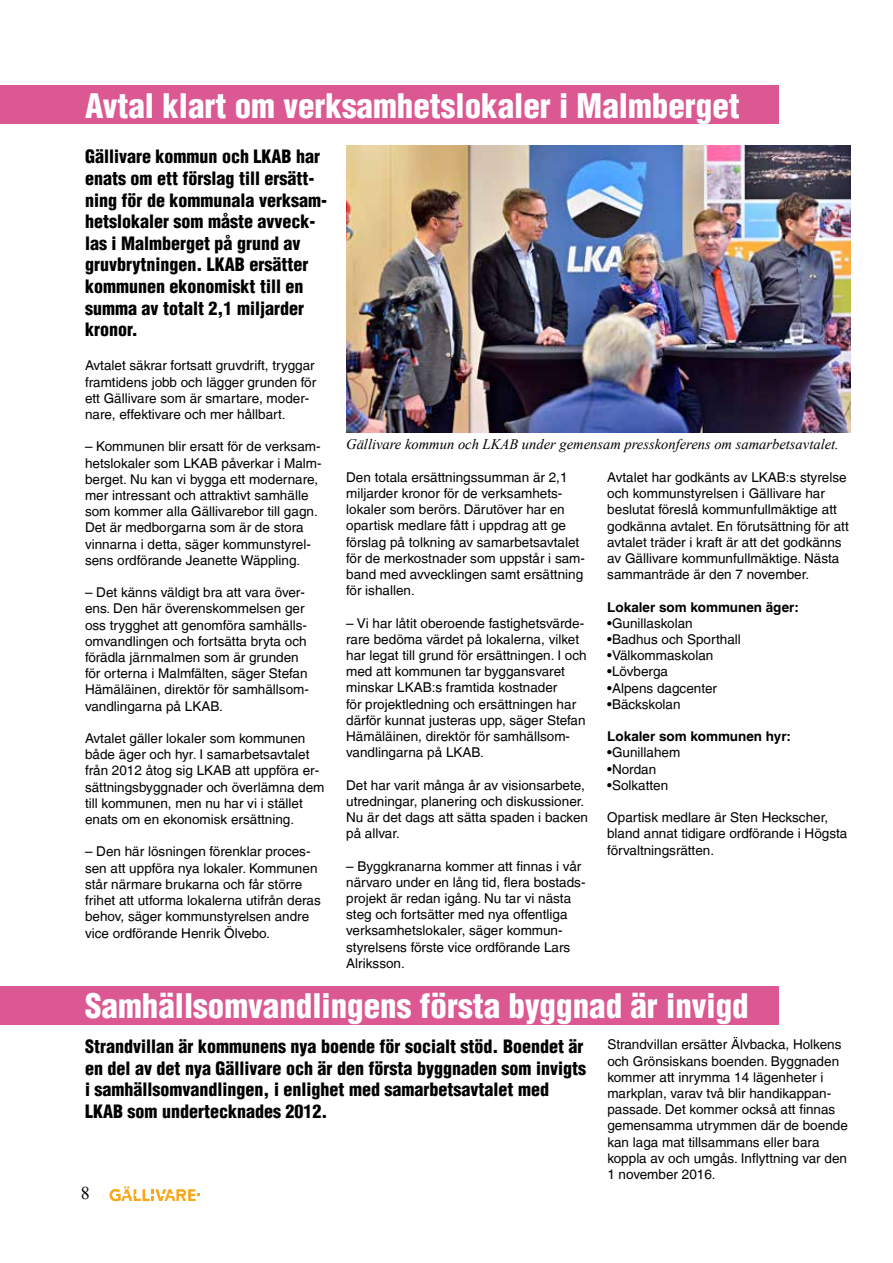
<style>
.page{position:relative;width:893px;height:1263px;background:#fff}
.page>*{position:absolute;margin:0;border:0;box-sizing:border-box;transform-origin:0 0}
.t1{font:900 condensed 33px "Helvetica LT";color:#fff}
.t2{font:900 condensed 18px/21.6px "Helvetica LT";color:#000}
.t3{font:18px "Times New Roman";color:#000}
.t4{font:italic 14.55px "Times New Roman";color:#000}
.t5{font:13.5px/16.2px "Helvetica LT";color:#000}
.t6{font:700 13.5px "Helvetica LT";color:#000}
</style>
<div class="page">
<div style="left:0;top:85px;width:778px;height:38px;background:#db5893"></div>
<svg style="left:109px;top:1186px;width:91px;height:15px"></svg>
<img style="left:346px;top:146px;width:504px;height:287px">
<div style="left:0;top:986px;width:778px;height:39px;background:#db5893"></div>
<h1 class="t1" style="left:85px;top:85px;width:656px">Avtal klart om verksamhetslokaler i Malmberget</h1>
<p class="t2" style="left:85px;top:146px;width:243px">Gällivare kommun och LKAB har enats om ett förslag till ersätt&shy;ning för de kommunala verksam&shy;hetslokaler som måste avveck&shy;las i Malmberget på grund av gruvbrytningen. LKAB ersätter kommunen ekonomiskt till en summa av totalt 2,1 miljarder kronor.</p>
<p class="t5" style="left:85px;top:358px;width:233px">Avtalet säkrar fortsatt gruvdrift, tryggar framtidens jobb och lägger grunden för ett Gällivare som är smartare, moder&shy;nare, effektivare och mer hållbart.</p>
<p class="t5" style="left:85px;top:439px;width:238px">– Kommunen blir ersatt för de verksam&shy;hetslokaler som LKAB påverkar i Malm&shy;berget. Nu kan vi bygga ett modernare, mer intressant och attraktivt samhälle som kommer alla Gällivarebor till gagn.<br>Det är medborgarna som är de stora vinnarna i detta, säger kommunstyrel&shy;sens ordförande Jeanette Wäppling.</p>
<p class="t5" style="left:85px;top:584px;width:225px">– Det känns väldigt bra att vara över&shy;ens. Den här överenskommelsen ger oss trygghet att genomföra samhälls&shy;omvandlingen och fortsätta bryta och förädla järnmalmen som är grunden för orterna i Malmfälten, säger Stefan Hämäläinen, direktör för samhällsom&shy;vandlingarna på LKAB.</p>
<p class="t5" style="left:85px;top:730px;width:241px">Avtalet gäller lokaler som kommunen både äger och hyr. I samarbetsavtalet från 2012 åtog sig LKAB att uppföra er&shy;sättningsbyggnader och överlämna dem till kommunen, men nu har vi i stället enats om en ekonomisk ersättning.</p>
<p class="t5" style="left:85px;top:844px;width:237px">– Den här lösningen förenklar proces&shy;sen att uppföra nya lokaler. Kommunen står närmare brukarna och får större frihet att utforma lokalerna utifrån deras behov, säger kommunstyrelsen andre vice ordförande Henrik Ölvebo.</p>
<p class="t4" style="left:346px;top:434px;width:494px">Gällivare kommun och LKAB under gemensam presskonferens om samarbetsavtalet.</p>
<p class="t5" style="left:346px;top:469px;width:240px">Den totala ersättningssumman är 2,1 miljarder kronor för de verksamhets&shy;lokaler som berörs. Därutöver har en opartisk medlare fått i uppdrag att ge förslag på tolkning av samarbetsavtalet för de merkostnader som uppstår i sam&shy;band med avvecklingen samt ersättning för ishallen.</p>
<p class="t5" style="left:346px;top:615px;width:242px">– Vi har låtit oberoende fastighetsvärde&shy;rare bedöma värdet på lokalerna, vilket har legat till grund för ersättningen. I och med att kommunen tar byggansvaret minskar LKAB:s framtida kostnader<br>för projektledning och ersättningen har därför kunnat justeras upp, säger Stefan Hämäläinen, direktör för samhällsom&shy;vandlingarna på LKAB.</p>
<p class="t5" style="left:346px;top:777px;width:243px">Det har varit många år av visionsarbete, utredningar, planering och diskussioner.<br>Nu är det dags att sätta spaden i backen på allvar.</p>
<p class="t5" style="left:346px;top:858px;width:241px">– Byggkranarna kommer att finnas i vår närvaro under en lång tid, flera bostads&shy;projekt är redan igång. Nu tar vi nästa steg och fortsätter med nya offentliga verksamhetslokaler, säger kommun&shy;styrelsens förste vice ordförande Lars Alriksson.</p>
<p class="t5" style="left:607px;top:469px;width:243px">Avtalet har godkänts av LKAB:s styrelse och kommunstyrelsen i Gällivare har beslutat föreslå kommunfullmäktige att godkänna avtalet. En förutsättning för att avtalet träder i kraft är att det godkänns av Gällivare kommunfullmäktige. Nästa sammanträde är den 7 november.</p>
<p class="t6" style="left:607px;top:599px;width:193px">Lokaler som kommunen äger:</p>
<p class="t5" style="left:607px;top:615px;width:87px">•Gunillaskolan</p>
<p class="t5" style="left:607px;top:631px;width:135px">•Badhus och Sporthall</p>
<p class="t5" style="left:607px;top:647px;width:108px">•Välkommaskolan</p>
<p class="t5" style="left:607px;top:663px;width:62px">•Lövberga</p>
<p class="t5" style="left:607px;top:680px;width:111px">•Alpens dagcenter</p>
<p class="t5" style="left:607px;top:696px;width:75px">•Bäckskolan</p>
<p class="t6" style="left:607px;top:728px;width:185px">Lokaler som kommunen hyr:</p>
<p class="t5" style="left:607px;top:744px;width:74px">•Gunillahem</p>
<p class="t5" style="left:607px;top:761px;width:50px">•Nordan</p>
<p class="t5" style="left:607px;top:777px;width:63px">•Solkatten</p>
<p class="t5" style="left:607px;top:809px;width:242px">Opartisk medlare är Sten Heckscher, bland annat tidigare ordförande i Högsta förvaltningsrätten.</p>
<h1 class="t1" style="left:85px;top:985px;width:665px">Samhällsomvandlingens första byggnad är invigd</h1>
<h2 class="t2" style="left:85px;top:1036px;width:502px">Strandvillan är kommunens nya boende för socialt stöd. Boendet är en del av det nya Gällivare och är den första byggnaden som invigts i samhällsomvandlingen, i enlighet med samarbetsavtalet med LKAB som undertecknades 2012.</h2>
<p class="t5" style="left:607px;top:1036px;width:242px">Strandvillan ersätter Älvbacka, Holkens och Grönsiskans boenden. Byggnaden kommer att inrymma 14 lägenheter i markplan, varav två blir handikappan&shy;passade. Det kommer också att finnas gemensamma utrymmen där de boende kan laga mat tillsammans eller bara koppla av och umgås. Inflyttning var den 1 november 2016.</p>
<h2 class="t3" style="left:81px;top:1181px;width:10px">8</h2>
</div>
